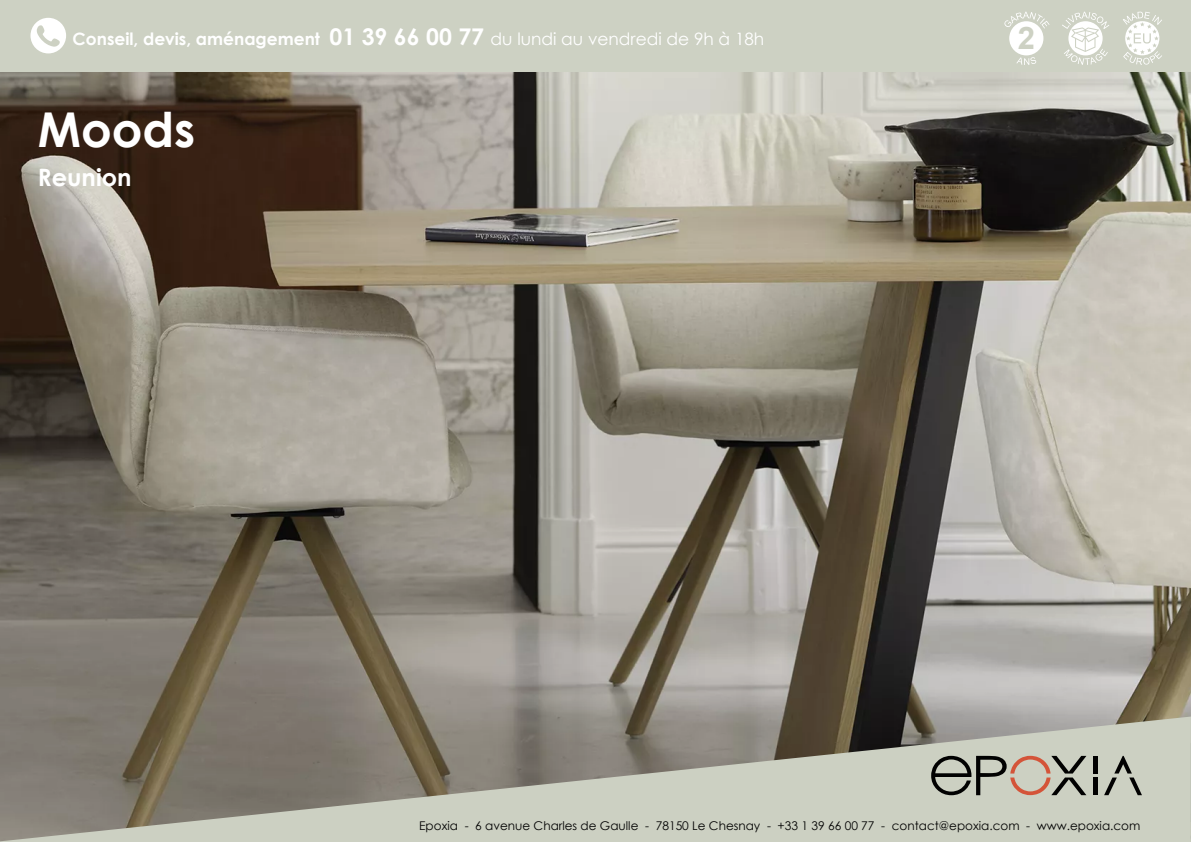
<style>
.page{position:relative;width:1191px;height:842px;background:#fff}
.page>*{position:absolute;margin:0;border:0;box-sizing:border-box;transform-origin:0 0}
.t1{font:700 48px "Century Gothic";color:#fff}
.t2{font:700 31px "Arial";color:#cdd1c3}
.t3{font:700 24px "Century Gothic";color:#fff}
.t4{font:700 17.1px "Century Gothic";color:#fff}
.t5{font:12px "Century Gothic";color:#010101}
.s1{font-size:23px}
.s2{font-weight:400}
</style>
<div class="page">
<img style="left:0;top:71px;width:1191px;height:770px">
<div style="left:0;top:0;width:1191px;height:71px;background:#cdd1c3"></div>
<div style="left:30px;top:18px;width:36px;height:35px;background:#fff;border-radius:50%"></div>
<svg style="left:37px;top:25px;width:23px;height:22px"></svg>
<div style="left:1009px;top:21px;width:34px;height:34px;background:#fff;border-radius:50%"></div>
<svg style="left:1004px;top:12px;width:45px;height:17px"></svg>
<svg style="left:1016px;top:57px;width:20px;height:8px"></svg>
<svg style="left:1062px;top:12px;width:47px;height:53px"></svg>
<svg style="left:1123px;top:12px;width:39px;height:53px"></svg>
<svg style="left:0;top:716px;width:1190px;height:126px;background:#a2a094"></svg>
<hr style="left:1093px;top:756px;width:4px;height:17px;background:#010101">
<svg style="left:931px;top:756px;width:155px;height:39px;background:#a19b8f"></svg>
<hr style="left:1093px;top:777px;width:4px;height:18px;background:#010101">
<svg style="left:1104px;top:756px;width:38px;height:39px"></svg>
<h3 class="t4" style="left:73px;top:26px;width:693px">Conseil, devis, aménagement <span class="s1">01 39 66 00 77</span> <span class="s2">du lundi au vendredi de 9h à 18h</span></h3>
<h2 class="t2" style="left:1017px;top:16px;width:19px">2</h2>
<h1 class="t1" style="left:38px;top:93px;width:159px">Moods</h1>
<h3 class="t3" style="left:38px;top:159px;width:95px">Reunion</h3>
<p class="t5" style="left:419px;top:817px;width:722px">Epoxia - 6 avenue Charles de Gaulle - 78150 Le Chesnay - +33 1 39 66 00 77 - contact@epoxia.com - www.epoxia.com</p>
</div>
